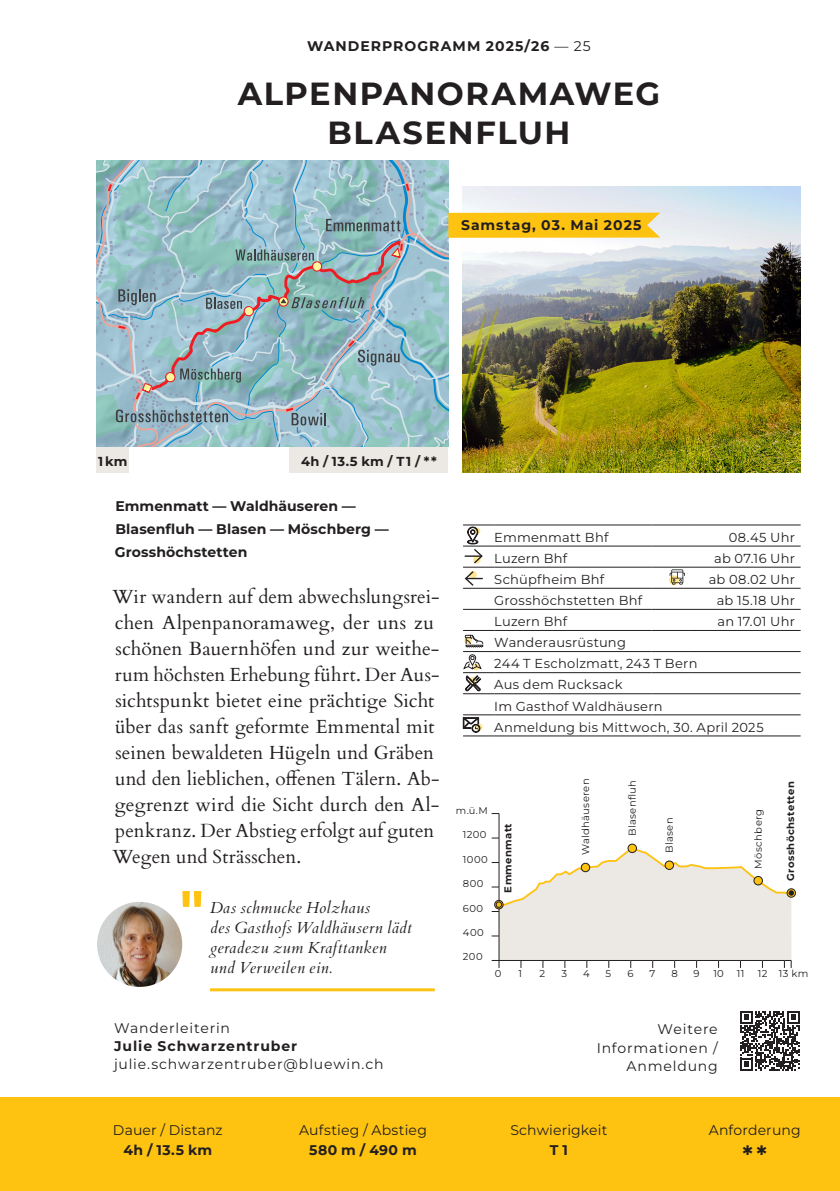
<style>
.page{position:relative;width:840px;height:1191px;background:#fff}
.page>*{position:absolute;margin:0;border:0;box-sizing:border-box;transform-origin:0 0}
.t1{font:700 55.8px "Montserrat";color:#fec210}
.t2{font:700 32px/38.4px "Montserrat";letter-spacing:.05em;color:#231f20;text-align:center}
.t3{font:19px/26px "Cardo";letter-spacing:.005em;color:#231f20}
.t4{font:italic 16px/20px "Cardo";letter-spacing:.02em;color:#231f20}
.t5{font:700 14px/23px "Montserrat";letter-spacing:.02em;color:#231f20}
.t6{font:14px/18px "Montserrat";letter-spacing:.05em;color:#231f20;text-align:right}
.t7{font:700 14px "Montserrat";letter-spacing:.075em;color:#231f20}
.t8{font:14px "Montserrat";letter-spacing:.01em;color:#231f20}
.t9{font:700 14px "Montserrat";letter-spacing:.065em;color:#231f20}
.t10{font:700 14px "Montserrat";letter-spacing:.07em;color:#231f20}
.t11{font:14px "Montserrat";letter-spacing:.02em;color:#231f20}
.t12{font:14px "Montserrat";letter-spacing:.005em;color:#231f20}
.t13{font:13px/21px "Montserrat";letter-spacing:.02em;color:#231f20}
.t14{font:700 13px "Montserrat";letter-spacing:.025em;color:#231f20}
.t15{font:10px "Montserrat";letter-spacing:.035em;color:#231f20}
.t16{font:700 10px "Montserrat";letter-spacing:.04em;color:#231f20}
.t17{font:9.8px "Montserrat";color:#231f20}
.s1{font-weight:400}
</style>
<div class="page">
<div style="left:0;top:1097px;width:839px;height:94px;background:#fec210"></div>
<div style="left:289px;top:447px;width:159px;height:26px;background:#ece8e3"></div>
<svg style="left:669px;top:569px;width:15px;height:15px"></svg>
<hr style="left:463px;top:524px;width:31px;height:1px;background:#231f20">
<hr style="left:494px;top:524px;width:157px;height:1px;background:#231f20">
<hr style="left:651px;top:524px;width:38px;height:1px;background:#231f20">
<hr style="left:689px;top:524px;width:111px;height:1px;background:#231f20">
<hr style="left:463px;top:546px;width:31px;height:1px;background:#231f20">
<hr style="left:494px;top:546px;width:157px;height:1px;background:#231f20">
<hr style="left:651px;top:546px;width:38px;height:1px;background:#231f20">
<hr style="left:689px;top:546px;width:111px;height:1px;background:#231f20">
<hr style="left:463px;top:567px;width:31px;height:1px;background:#231f20">
<hr style="left:494px;top:567px;width:157px;height:1px;background:#231f20">
<hr style="left:651px;top:567px;width:38px;height:1px;background:#231f20">
<hr style="left:689px;top:567px;width:111px;height:1px;background:#231f20">
<hr style="left:463px;top:588px;width:31px;height:1px;background:#231f20">
<hr style="left:494px;top:588px;width:157px;height:1px;background:#231f20">
<hr style="left:651px;top:588px;width:38px;height:1px;background:#231f20">
<hr style="left:689px;top:588px;width:111px;height:1px;background:#231f20">
<hr style="left:463px;top:609px;width:31px;height:1px;background:#231f20">
<hr style="left:494px;top:609px;width:157px;height:1px;background:#231f20">
<hr style="left:651px;top:609px;width:38px;height:1px;background:#231f20">
<hr style="left:689px;top:609px;width:111px;height:1px;background:#231f20">
<hr style="left:463px;top:630px;width:31px;height:1px;background:#231f20">
<hr style="left:494px;top:630px;width:157px;height:1px;background:#231f20">
<hr style="left:651px;top:630px;width:38px;height:1px;background:#231f20">
<hr style="left:689px;top:630px;width:111px;height:1px;background:#231f20">
<hr style="left:463px;top:651px;width:31px;height:1px;background:#231f20">
<hr style="left:494px;top:651px;width:157px;height:1px;background:#231f20">
<hr style="left:651px;top:651px;width:38px;height:1px;background:#231f20">
<hr style="left:689px;top:651px;width:111px;height:1px;background:#231f20">
<hr style="left:463px;top:672px;width:31px;height:1px;background:#231f20">
<hr style="left:494px;top:672px;width:157px;height:1px;background:#231f20">
<hr style="left:651px;top:672px;width:38px;height:1px;background:#231f20">
<hr style="left:689px;top:672px;width:111px;height:1px;background:#231f20">
<hr style="left:463px;top:693px;width:31px;height:1px;background:#231f20">
<hr style="left:494px;top:693px;width:157px;height:1px;background:#231f20">
<hr style="left:651px;top:693px;width:38px;height:1px;background:#231f20">
<hr style="left:689px;top:693px;width:111px;height:1px;background:#231f20">
<hr style="left:463px;top:714px;width:31px;height:1px;background:#231f20">
<hr style="left:494px;top:714px;width:157px;height:1px;background:#231f20">
<hr style="left:651px;top:714px;width:38px;height:1px;background:#231f20">
<hr style="left:689px;top:714px;width:111px;height:1px;background:#231f20">
<hr style="left:463px;top:735px;width:31px;height:1px;background:#231f20">
<hr style="left:494px;top:735px;width:157px;height:1px;background:#231f20">
<hr style="left:651px;top:735px;width:38px;height:1px;background:#231f20">
<hr style="left:689px;top:735px;width:111px;height:1px;background:#231f20">
<svg style="left:462px;top:717px;width:18px;height:15px"></svg>
<svg style="left:463px;top:654px;width:19px;height:37px"></svg>
<svg style="left:464px;top:634px;width:19px;height:14px"></svg>
<svg style="left:463px;top:527px;width:20px;height:59px"></svg>
<svg style="left:740px;top:1011px;width:59px;height:59px"></svg>
<div style="left:96px;top:447px;width:33px;height:26px;background:#ece8e3"></div>
<img style="left:462px;top:186px;width:337px;height:287px">
<img style="left:96px;top:160px;width:564px;height:288px">
<hr style="left:210px;top:988px;width:224px;height:3px;background:#fec210">
<img style="left:97px;top:901px;width:85px;height:86px;border-radius:43px">
<div style="left:786px;top:888px;width:9px;height:9px;border:1px solid #231f20;border-radius:50%"></div>
<svg style="left:491px;top:813px;width:302px;height:155px"></svg>
<div style="left:664px;top:861px;width:9px;height:8px;background:#fec210;border-radius:50%"></div>
<div style="left:664px;top:860px;width:9px;height:9px;border:1px solid #231f20;border-radius:50%"></div>
<div style="left:627px;top:844px;width:9px;height:8px;background:#fec210;border-radius:50%"></div>
<div style="left:627px;top:843px;width:9px;height:10px;border:1px solid #231f20;border-radius:50%"></div>
<div style="left:581px;top:863px;width:8px;height:8px;background:#fec210;border-radius:50%"></div>
<div style="left:580px;top:863px;width:9px;height:9px;border:1px solid #231f20;border-radius:50%"></div>
<div style="left:753px;top:876px;width:9px;height:9px;background:#fec210;border-radius:50%"></div>
<div style="left:753px;top:876px;width:9px;height:9px;border:1px solid #231f20;border-radius:50%"></div>
<p class="t7" style="left:307px;top:37px;width:285px">WANDERPROGRAMM 2025/26 <span class="s1">— 25</span></p>
<h2 class="t2" style="left:237px;top:74px;width:424px">ALPENPANORAMAWEG<br>BLASENFLUH</h2>
<p class="t10" style="left:461px;top:216px;width:182px">Samstag, 03. Mai 2025</p>
<p class="t14" style="left:98px;top:453px;width:31px">1 km</p>
<p class="t14" style="left:301px;top:453px;width:137px">4h / 13.5 km / T 1 / * *</p>
<p class="t5" style="left:115px;top:494px;width:275px">Emmenmatt — Waldhäuseren —<br>Blasenfluh — Blasen — Möschberg —<br>Grosshöchstetten</p>
<p class="t3" style="left:112px;top:582px;width:328px">Wir wandern auf dem abwechslungsrei&shy;chen Alpenpanoramaweg, der uns zu schönen Bauernhöfen und zur weithe&shy;rum höchsten Erhebung führt. Der Aus&shy;sichtspunkt bietet eine prächtige Sicht über das sanft geformte Emmental mit seinen bewaldeten Hügeln und Gräben und den lieblichen, offenen Tälern. Ab&shy;gegrenzt wird die Sicht durch den Al&shy;penkranz. Der Abstieg erfolgt auf guten Wegen und Strässchen.</p>
<h1 class="t1" style="left:179px;top:873px;width:26px">"</h1>
<p class="t4" style="left:210px;top:897px;width:203px">Das schmucke Holzhaus<br>des Gasthofs Waldhäusern lädt geradezu zum Krafttanken und Verweilen ein.</p>
<p class="t13" style="left:494px;top:526px;width:116px">Emmenmatt Bhf</p>
<p class="t13" style="left:728px;top:526px;width:68px">08.45 Uhr</p>
<p class="t13" style="left:494px;top:547px;width:74px">Luzern Bhf</p>
<p class="t13" style="left:713px;top:547px;width:82px">ab 07.16 Uhr</p>
<p class="t13" style="left:494px;top:568px;width:111px">Schüpfheim Bhf</p>
<p class="t13" style="left:708px;top:568px;width:88px">ab 08.02 Uhr</p>
<p class="t13" style="left:494px;top:589px;width:149px">Grosshöchstetten Bhf</p>
<p class="t13" style="left:716px;top:589px;width:80px">ab 15.18 Uhr</p>
<p class="t13" style="left:494px;top:611px;width:74px">Luzern Bhf</p>
<p class="t13" style="left:717px;top:611px;width:79px">an 17.01 Uhr</p>
<p class="t13" style="left:494px;top:632px;width:271px">Wanderausrüstung<br>244 T Escholzmatt, 243 T Bern<br>Aus dem Rucksack<br>Im Gasthof Waldhäusern<br>Anmeldung bis Mittwoch, 30. April 2025</p>
<p class="t17" style="left:455px;top:803px;width:33px">m.ü.M</p>
<p class="t15" style="left:462px;top:828px;width:25px">1200</p>
<p class="t15" style="left:462px;top:852px;width:26px">1000</p>
<p class="t15" style="left:462px;top:876px;width:22px">800</p>
<p class="t15" style="left:462px;top:901px;width:22px">600</p>
<p class="t15" style="left:462px;top:925px;width:22px">400</p>
<p class="t15" style="left:462px;top:950px;width:21px">200</p>
<p class="t16" style="left:501px;top:892px;width:71px;rotate:-90deg">Emmenmatt</p>
<p class="t15" style="left:578px;top:855px;width:78px;rotate:-90deg">Waldhäuseren</p>
<p class="t15" style="left:625px;top:836px;width:58px;rotate:-90deg">Blasenfluh</p>
<p class="t15" style="left:662px;top:853px;width:37px;rotate:-90deg">Blasen</p>
<p class="t15" style="left:751px;top:868px;width:61px;rotate:-90deg">Möschberg</p>
<p class="t16" style="left:783px;top:881px;width:101px;rotate:-90deg">Grosshöchstetten</p>
<p class="t15" style="left:494px;top:967px;width:8px">0</p>
<p class="t15" style="left:518px;top:967px;width:5px">1</p>
<p class="t15" style="left:539px;top:967px;width:7px">2</p>
<p class="t15" style="left:561px;top:967px;width:7px">3</p>
<p class="t15" style="left:582px;top:967px;width:8px">4</p>
<p class="t15" style="left:605px;top:967px;width:7px">5</p>
<p class="t15" style="left:627px;top:967px;width:8px">6</p>
<p class="t15" style="left:649px;top:967px;width:7px">7</p>
<p class="t15" style="left:671px;top:967px;width:8px">8</p>
<p class="t15" style="left:693px;top:967px;width:8px">9</p>
<p class="t15" style="left:713px;top:967px;width:12px">10</p>
<p class="t15" style="left:736px;top:967px;width:9px">11</p>
<p class="t15" style="left:757px;top:967px;width:52px">12 13 km</p>
<p class="t6" style="left:114px;top:1018px;width:117px">Wanderleiterin</p>
<p class="t9" style="left:114px;top:1036px;width:185px">Julie Schwarzentruber</p>
<p class="t6" style="left:114px;top:1054px;width:271px">julie.schwarzentruber@bluewin.ch</p>
<p class="t6" style="left:596px;top:1020px;width:122px">Weitere<br>Informationen /<br>Anmeldung</p>
<p class="t8" style="left:113px;top:1120px;width:111px">Dauer / Distanz</p>
<p class="t5" style="left:123px;top:1138px;width:90px">4h / 13.5 km</p>
<p class="t11" style="left:299px;top:1120px;width:129px">Aufstieg / Abstieg</p>
<p class="t5" style="left:309px;top:1138px;width:109px">580 m / 490 m</p>
<p class="t12" style="left:510px;top:1120px;width:98px">Schwierigkeit</p>
<p class="t5" style="left:549px;top:1138px;width:20px">T 1</p>
<p class="t8" style="left:708px;top:1120px;width:93px">Anforderung</p>
</div>
